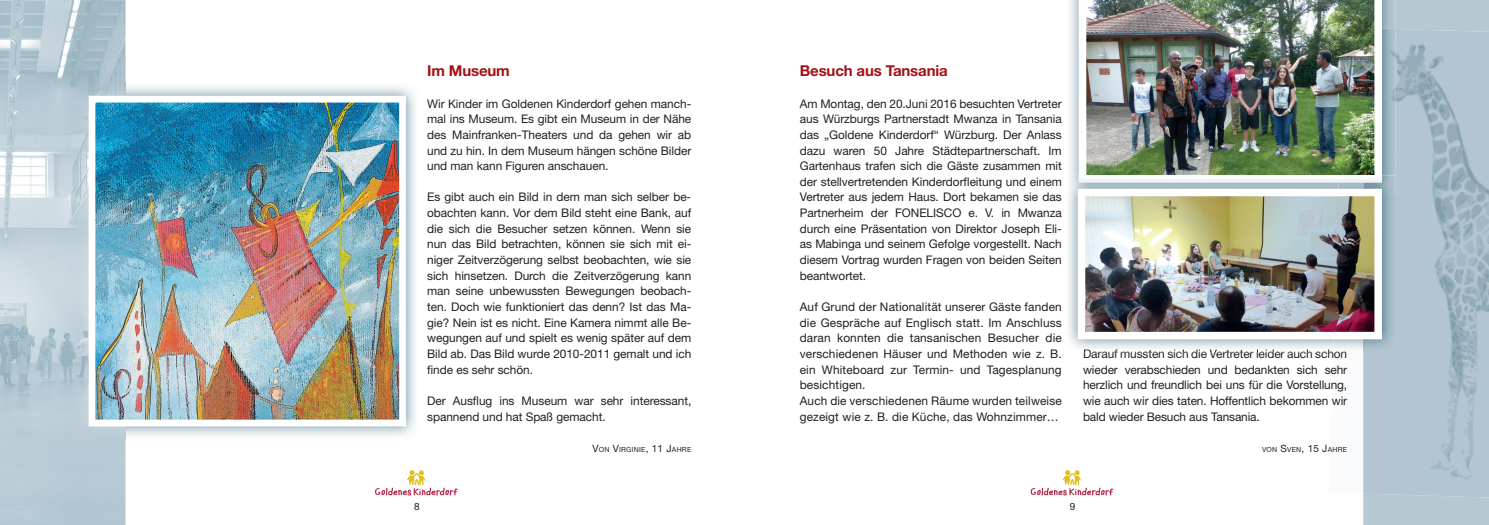
<style>
.page{position:relative;width:1489px;height:525px;background:#fff}
.page>*{position:absolute;margin:0;border:0;box-sizing:border-box;transform-origin:0 0}
.t1{font:700 15px "Helvetica Neue LT Std";letter-spacing:-.01em;color:#a21217}
.t2{font:11.88px/15.6px "Helvetica Neue LT Std";letter-spacing:.01em;color:#231f20;text-align:justify}
.t3{font:10px "Helvetica Neue LT Std";color:#231f20}
.t4{font:7px "Helvetica Neue LT Std";letter-spacing:.035em;color:#231f20}
.s1{font-size:10px}
</style>
<div class="page">
<svg style="left:375px;top:470px;width:82px;height:25px"></svg>
<svg style="left:1030px;top:470px;width:83px;height:25px"></svg>
<div style="left:1363px;top:0;width:125px;height:524px;background:#b6c8d2"></div>
<img style="left:1394px;top:29px;width:94px;height:296px">
<img style="left:1363px;top:325px;width:125px;height:172px">
<img style="left:1381px;top:0;width:13px;height:175px">
<img style="left:1078px;top:0;width:303px;height:175px">
<img style="left:1068px;top:196px;width:265px;height:153px">
<img style="left:1333px;top:196px;width:61px;height:156px">
<img style="left:1084px;top:349px;width:249px;height:3px">
<svg style="left:1333px;top:349px;width:13px;height:4px"></svg>
<img style="left:1338px;top:182px;width:25px;height:7px">
<img style="left:1363px;top:175px;width:31px;height:21px">
<img style="left:1078px;top:175px;width:303px;height:7px">
<img style="left:1086px;top:198px;width:286px;height:132px">
<div style="left:1077px;top:189px;width:304px;height:150px;border:8px solid #fff"></div>
<img style="left:0;top:0;width:125px;height:524px">
<img style="left:75px;top:83px;width:340px;height:356px">
<img style="left:97px;top:104px;width:301px;height:314px">
<div style="left:89px;top:96px;width:317px;height:330px;border:7px solid #fff"></div>
<p class="t1" style="left:427px;top:62px;width:84px">Im Museum</p>
<p class="t2" style="left:427px;top:95px;width:265px">Wir Kinder im Goldenen Kinderdorf gehen manch&shy;mal ins Museum. Es gibt ein Museum in der Nähe des Mainfranken-Theaters und da gehen wir ab und zu hin. In dem Museum hängen schöne Bilder und man kann Figuren anschauen.</p>
<p class="t2" style="left:427px;top:189px;width:266px">Es gibt auch ein Bild in dem man sich selber be&shy;obachten kann. Vor dem Bild steht eine Bank, auf die sich die Besucher setzen können. Wenn sie nun das Bild betrachten, können sie sich mit ei&shy;niger Zeitverzögerung selbst beobachten, wie sie sich hinsetzen. Durch die Zeitverzögerung kann man seine unbewussten Bewegungen beobach&shy;ten. Doch wie funktioniert das denn? Ist das Ma&shy;gie? Nein ist es nicht. Eine Kamera nimmt alle Be&shy;wegungen auf und spielt es wenig später auf dem Bild ab. Das Bild wurde 2010-2011 gemalt und ich finde es sehr schön.</p>
<p class="t2" style="left:427px;top:392px;width:265px">Der Ausflug ins Museum war sehr interessant, spannend und hat Spaß gemacht.</p>
<p class="t4" style="left:592px;top:445px;width:100px"><span class="s1">V</span>ON <span class="s1">V</span>IRGINIE<span class="s1">, 11 J</span>AHRE</p>
<p class="t1" style="left:799px;top:62px;width:149px">Besuch aus Tansania</p>
<p class="t2" style="left:799px;top:95px;width:263px">Am Montag, den 20.Juni 2016 besuchten Vertreter aus Würzburgs Partnerstadt Mwanza in Tansania das „Goldene Kinderdorf“ Würzburg. Der Anlass dazu waren 50 Jahre Städtepartnerschaft. Im Gartenhaus trafen sich die Gäste zusammen mit der stellvertretenden Kinderdorfleitung und einem Vertreter aus jedem Haus. Dort bekamen sie das Partnerheim der FONELISCO e. V. in Mwanza durch eine Präsentation von Direktor Joseph Eli&shy;as Mabinga und seinem Gefolge vorgestellt. Nach diesem Vortrag wurden Fragen von beiden Seiten beantwortet.</p>
<p class="t2" style="left:799px;top:298px;width:263px;text-align:left">Auf Grund der Nationalität unserer Gäste fanden die Gespräche auf Englisch statt. Im Anschluss daran konnten die tansanischen Besucher die verschiedenen Häuser und Methoden wie z. B. ein Whiteboard zur Termin- und Tagesplanung besichtigen.<br>Auch die verschiedenen Räume wurden teilweise gezeigt wie z. B. die Küche, das Wohnzimmer…</p>
<p class="t2" style="left:1082px;top:345px;width:266px">Darauf mussten sich die Vertreter leider auch schon wieder verabschieden und bedankten sich sehr herzlich und freundlich bei uns für die Vorstellung, wie auch wir dies taten. Hoffentlich bekommen wir bald wieder Besuch aus Tansania.</p>
<p class="t4" style="left:1261px;top:445px;width:87px">VON <span class="s1">S</span>VEN<span class="s1">, 15 J</span>AHRE</p>
<p class="t3" style="left:414px;top:500px;width:7px">8</p>
<p class="t3" style="left:1069px;top:500px;width:7px">9</p>
</div>
